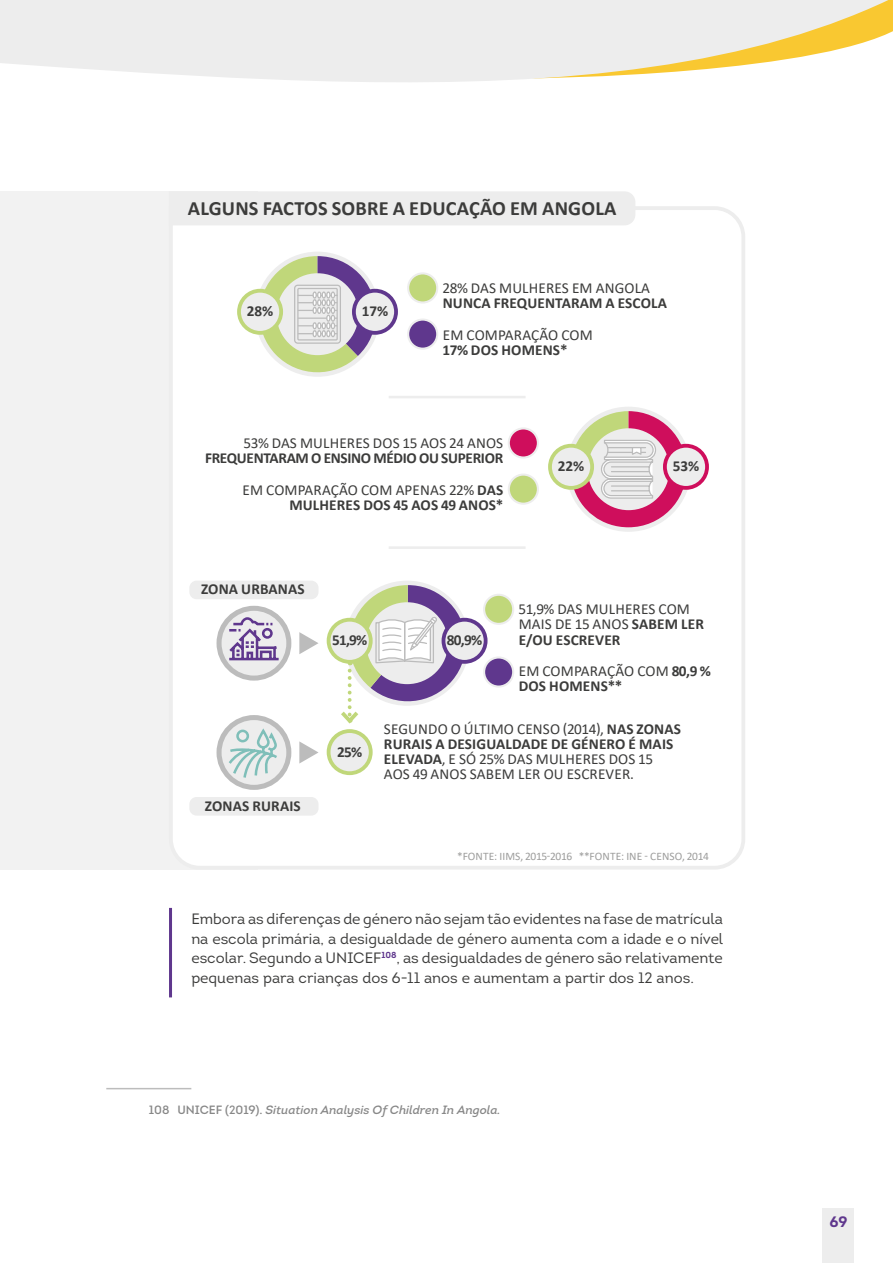
<style>
.page{position:relative;width:893px;height:1263px;background:#fff}
.page>*{position:absolute;margin:0;border:0;box-sizing:border-box;transform-origin:0 0}
.t1{font:700 20.4px "Calibri";letter-spacing:.01em;color:#3c3c3b}
.t2{font:15.3px/15.3px "Calibri";letter-spacing:.01em;color:#3c3c3b}
.t3{font:700 15.3px/15.3px "Calibri";letter-spacing:.01em;color:#3c3c3b}
.t4{font:700 15.3px/31.5px "Calibri";letter-spacing:-.02em;color:#3c3c3b;text-align:right}
.t5{font:15px/19.5px "Intro";color:#3c3c3b;text-align:justify}
.t6{font:700 15px "Intro";color:#5f378d}
.t7{font:italic 12px "Intro";color:#878787}
.t8{font:11.4px "Calibri";letter-spacing:.01em;color:#9d9d9c}
.s1{font-weight:400}
.s2{font-weight:700}
.s3{font-style:normal}
</style>
<div class="page">
<div style="left:823px;top:1208px;width:31px;height:55px;background:#ededed"></div>
<svg style="left:0;top:0;width:893px;height:82px;fill:#ededed"></svg>
<div style="left:0;top:191px;width:258px;height:678px;background:#f2f2f2"></div>
<svg style="left:173px;top:206px;width:572px;height:663px"></svg>
<div style="left:173px;top:191px;width:462px;height:34px;background:#ededed"></div>
<div style="left:509px;top:428px;width:29px;height:29px;background:#cf0e5c;border-radius:50%"></div>
<div style="left:508px;top:427px;width:31px;height:32px;border:2px solid #ededed;border-radius:50%"></div>
<div style="left:509px;top:475px;width:29px;height:29px;background:#c0d77a;border-radius:50%"></div>
<div style="left:508px;top:473px;width:31px;height:32px;border:2px solid #ededed;border-radius:50%"></div>
<div style="left:665px;top:446px;width:42px;height:42px;background:#ededed;border-radius:50%"></div>
<div style="left:663px;top:444px;width:46px;height:46px;border:4px solid #cf0e5c;border-radius:50%"></div>
<svg style="left:550px;top:446px;width:42px;height:42px"></svg>
<div style="left:548px;top:444px;width:46px;height:46px;border:4px solid #c0d77a;border-radius:50%"></div>
<svg style="left:564px;top:411px;width:123px;height:116px"></svg>
<div style="left:408px;top:273px;width:29px;height:29px;background:#c0d77a;border-radius:50%"></div>
<div style="left:407px;top:272px;width:31px;height:32px;border:2px solid #ededed;border-radius:50%"></div>
<div style="left:408px;top:320px;width:29px;height:29px;background:#5f378d;border-radius:50%"></div>
<div style="left:407px;top:318px;width:31px;height:32px;border:2px solid #ededed;border-radius:50%"></div>
<div style="left:354px;top:291px;width:42px;height:42px;background:#ededed;border-radius:50%"></div>
<div style="left:352px;top:289px;width:46px;height:46px;border:4px solid #5f378d;border-radius:50%"></div>
<svg style="left:239px;top:291px;width:42px;height:42px"></svg>
<div style="left:237px;top:289px;width:46px;height:46px;border:4px solid #c0d77a;border-radius:50%"></div>
<svg style="left:253px;top:256px;width:123px;height:122px"></svg>
<div style="left:189px;top:581px;width:130px;height:18px;background:#ededed;border-radius:7px"></div>
<div style="left:189px;top:797px;width:130px;height:19px;background:#ededed;border-radius:7px"></div>
<div style="left:484px;top:595px;width:29px;height:29px;background:#c0d77a;border-radius:50%"></div>
<div style="left:483px;top:594px;width:31px;height:31px;border:2px solid #ededed;border-radius:50%"></div>
<div style="left:484px;top:657px;width:29px;height:29px;background:#5f378d;border-radius:50%"></div>
<div style="left:483px;top:656px;width:31px;height:32px;border:2px solid #ededed;border-radius:50%"></div>
<svg style="left:329px;top:620px;width:42px;height:42px"></svg>
<div style="left:327px;top:618px;width:46px;height:46px;border:4px solid #c0d77a;border-radius:50%"></div>
<div style="left:329px;top:731px;width:42px;height:42px;background:#ededed;border-radius:50%"></div>
<div style="left:327px;top:729px;width:46px;height:46px;border:4px solid #c0d77a;border-radius:50%"></div>
<svg style="left:443px;top:620px;width:43px;height:42px"></svg>
<div style="left:442px;top:618px;width:45px;height:46px;border:4px solid #5f378d;border-radius:50%"></div>
<svg style="left:219px;top:608px;width:70px;height:70px"></svg>
<div style="left:217px;top:606px;width:74px;height:75px;border:5px solid #bcbcbc;border-radius:50%"></div>
<svg style="left:227px;top:616px;width:54px;height:46px"></svg>
<svg style="left:219px;top:717px;width:70px;height:70px"></svg>
<div style="left:217px;top:715px;width:74px;height:75px;border:5px solid #bcbcbc;border-radius:50%"></div>
<svg style="left:226px;top:731px;width:54px;height:49px"></svg>
<div style="left:236px;top:730px;width:13px;height:12px;border:3px solid #7fbfb9;border-radius:50%"></div>
<svg style="left:299px;top:632px;width:19px;height:22px"></svg>
<svg style="left:299px;top:741px;width:19px;height:22px"></svg>
<svg style="left:337px;top:585px;width:136px;height:141px"></svg>
<hr style="left:389px;top:396px;width:137px;height:2px;background:#ededed">
<hr style="left:389px;top:546px;width:137px;height:3px;background:#ededed">
<hr style="left:106px;top:1088px;width:85px;height:1px;background:#bcbcbc">
<hr style="left:169px;top:908px;width:3px;height:89px;background:#5f378d">
<h1 class="t1" style="left:188px;top:194px;width:430px">ALGUNS FACTOS SOBRE A EDUCAÇÃO EM ANGOLA</h1>
<p class="t3" style="left:247px;top:303px;width:28px">28%</p>
<p class="t3" style="left:362px;top:303px;width:28px">17%</p>
<p class="t2" style="left:442px;top:280px;width:209px">28% DAS MULHERES EM ANGOLA</p>
<p class="t3" style="left:443px;top:295px;width:226px">NUNCA FREQUENTARAM A ESCOLA</p>
<p class="t2" style="left:443px;top:326px;width:152px">EM COMPARAÇÃO COM</p>
<p class="t3" style="left:442px;top:342px;width:127px">17% DOS HOMENS*</p>
<p class="t2" style="left:243px;top:435px;width:261px">53% DAS MULHERES DOS 15 AOS 24 ANOS</p>
<p class="t4" style="left:205px;top:442px;width:300px">FREQUENTARAM O ENSINO MÉDIO OU SUPERIOR<br><span class="s1">EM COMPARAÇÃO COM APENAS 22%</span> DAS</p>
<p class="t3" style="left:289px;top:497px;width:216px">MULHERES DOS 45 AOS 49 ANOS*</p>
<p class="t3" style="left:558px;top:458px;width:28px">22%</p>
<p class="t3" style="left:673px;top:458px;width:28px">53%</p>
<p class="t3" style="left:201px;top:581px;width:105px">ZONA URBANAS</p>
<p class="t3" style="left:332px;top:632px;width:37px">51,9%</p>
<p class="t3" style="left:447px;top:632px;width:37px">80,9%</p>
<p class="t2" style="left:518px;top:601px;width:187px">51,9% DAS MULHERES COM<br>MAIS DE 15 ANOS <span class="s2">SABEM LER<br>E/OU ESCREVER</span></p>
<p class="t3" style="left:519px;top:663px;width:194px"><span class="s1">EM COMPARAÇÃO COM</span> 80,9 %<br>DOS HOMENS**</p>
<p class="t3" style="left:205px;top:798px;width:97px">ZONAS RURAIS</p>
<p class="t3" style="left:337px;top:744px;width:27px">25%</p>
<p class="t2" style="left:384px;top:721px;width:299px">SEGUNDO O ÚLTIMO CENSO (2014), <span class="s2">NAS ZONAS RURAIS A DESIGUALDADE DE GÉNERO É MAIS ELEVADA</span>, E SÓ 25% DAS MULHERES DOS 15<br>AOS 49 ANOS SABEM LER OU ESCREVER.</p>
<p class="t8" style="left:457px;top:849px;width:253px">*FONTE: IIMS, 2015-2016 **FONTE: INE - CENSO, 2014</p>
<p class="t5" style="left:191px;top:909px;width:533px">Embora as diferenças de género não sejam tão evidentes na fase de matrícula na escola primária, a desigualdade de género aumenta com a idade e o nível escolar. Segundo a UNICEF<sup>108</sup>, as desigualdades de género são relativamente pequenas para crianças dos 6-11 anos e aumentam a partir dos 12 anos.</p>
<p class="t7" style="left:149px;top:1102px;width:353px"><span class="s3">108 UNICEF (2019).</span> Situation Analysis Of Children In Angola.</p>
<p class="t6" style="left:829px;top:1212px;width:20px">69</p>
</div>
